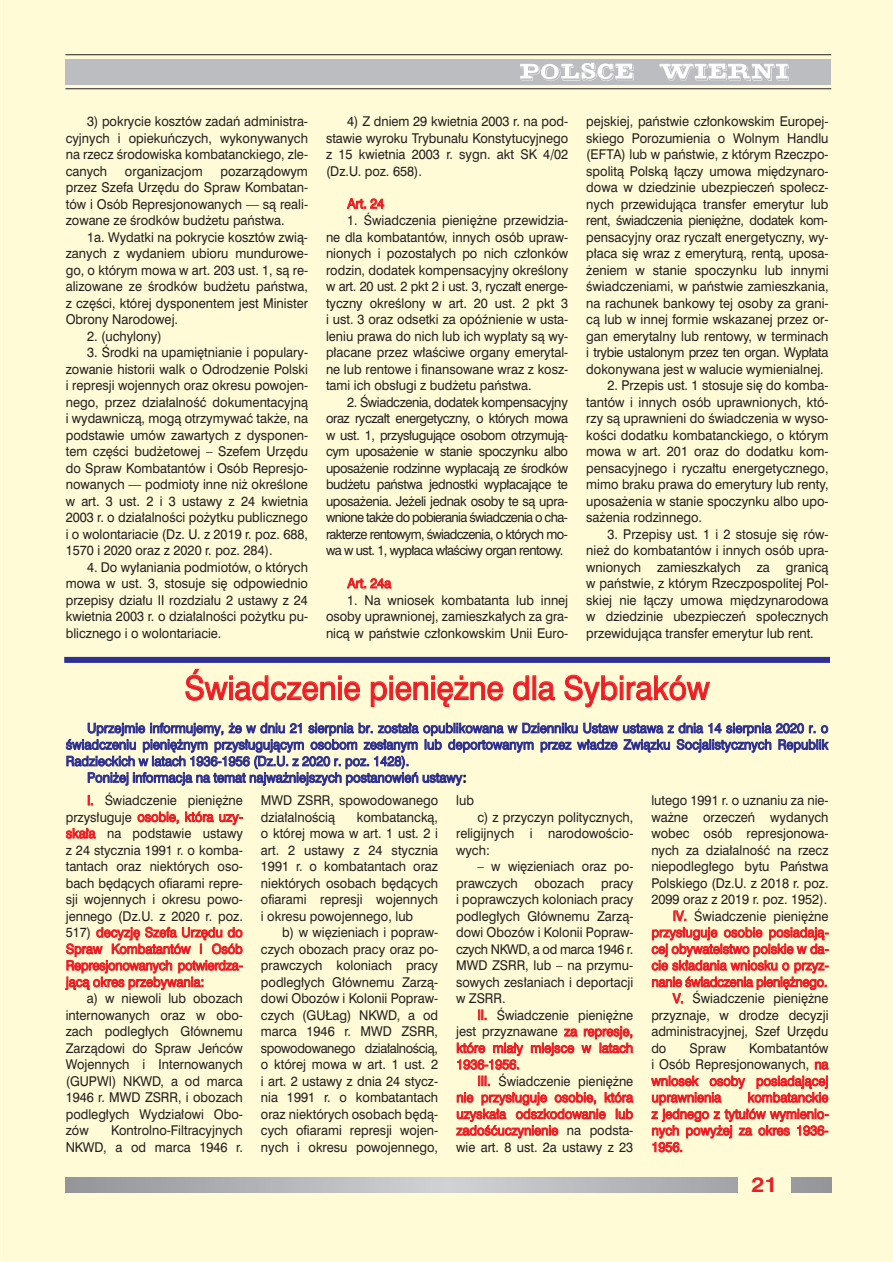
<style>
.page{position:relative;width:893px;height:1262px;background:#fff}
.page>*{position:absolute;margin:0;border:0;box-sizing:border-box;transform-origin:0 0}
.t1{font:33px "Swiss 721 PL";color:#ee1d23;scale:.95 1}
.t2{font:700 21px "Swiss 721 PL";color:#ee1d23;scale:1.1 1}
.t3{font:13.5px/16.5px "Swiss 721 PL";color:#231f20;text-align:justify;scale:.95 1}
.t4{font:13.5px/16.5px "Swiss 721 PL";color:#ee1d23;text-align:justify;scale:.95 1}
.t5{font:13.5px "Swiss 721 PL";color:#2e3092;scale:.95 1}
.t6{font:13.5px "Swiss 721 PL";letter-spacing:-.02em;color:#ee1d23;scale:.95 1}
.s1{color:#231f20}
.s2{color:#ee1d23}
</style>
<div class="page">
<div style="left:2px;top:0;width:890px;height:1261px;background:#fffbd6"></div>
<svg style="left:66px;top:1177px;width:765px;height:16px;background:#b3b4b7"></svg>
<div style="left:66px;top:59px;width:765px;height:26px;background:#bcbdc0"></div>
<svg style="left:520px;top:63px;width:113px;height:18px"></svg>
<svg style="left:659px;top:64px;width:130px;height:17px"></svg>
<hr style="left:65px;top:54px;width:766px;height:1px;background:#231f20">
<hr style="left:65px;top:88px;width:766px;height:1px;background:#231f20">
<div style="left:738px;top:1173px;width:52px;height:29px;background:#fffbd6"></div>
<hr style="left:0;top:0;width:1px;height:1261px;background:#fffbd6">
<div style="left:64px;top:657px;width:766px;height:6px;background:#2e3092"></div>
<p class="t3" style="left:66px;top:114px;width:256px;text-indent:21px">3) pokrycie kosztów zadaƒ administra&shy;cyjnych i opiekuƒczych, wykonywanych na rzecz Êrodowiska kombatanckiego, zle&shy;canych</p>
<p class="t3" style="left:66px;top:164px;width:256px;text-indent:155px">pozarzàdowym przez Szefa Urz´du do Spraw Kombatan&shy;tów i Osób Represjonowanych — sà reali&shy;zowane ze Êrodków bud˝etu paƒstwa.</p>
<p class="t3" style="left:66px;top:230px;width:256px;text-indent:21px">1a. Wydatki na pokrycie kosztów zwià&shy;zanych z wydaniem ubioru mundurowe&shy;go, o którym mowa w art. 203 ust. 1, sà re&shy;alizowane ze Êrodków bud˝etu paƒstwa, z cz´Êci, której dysponentem jest Minister Obrony Narodowej.</p>
<p class="t3" style="left:87px;top:329px;width:80px">2. (uchylony)</p>
<p class="t3" style="left:66px;top:345px;width:256px;text-indent:21px">3. Ârodki na upami´tnianie i populary&shy;zowanie historii walk o Odrodzenie Polski i represji wojennych oraz okresu powojen&shy;nego, przez dzia∏alnoÊç dokumentacyjnà i wydawniczà, mogà otrzymywaç tak˝e, na podstawie umów zawartych z dysponen&shy;tem cz´Êci bud˝etowej – Szefem Urz´du do Spraw Kombatantów i Osób Represjo&shy;nowanych — podmioty inne ni˝ okreÊlone w art. 3 ust. 2 i 3 ustawy z 24 kwietnia 2003 r. o dzia∏alnoÊci po˝ytku publicznego i o wolontariacie (Dz. U. z 2019 r. poz. 688, 1570 i 2020 oraz z 2020 r. poz. 284).</p>
<p class="t3" style="left:66px;top:560px;width:256px;text-indent:21px">4. Do wy∏aniania podmiotów, o których mowa w ust. 3, stosuje si´ odpowiednio przepisy dzia∏u II rozdzia∏u 2 ustawy z 24 kwietnia 2003 r. o dzia∏alnoÊci po˝ytku pu&shy;blicznego i o wolontariacie.</p>
<p class="t3" style="left:125px;top:164px;width:83px">organizacjom</p>
<p class="t3" style="left:326px;top:114px;width:256px;text-indent:21px">4) Z dniem 29 kwietnia 2003 r. na pod&shy;stawie wyroku Trybuna∏u Konstytucyjnego z 15 kwietnia 2003 r. sygn. akt SK 4/02 (Dz.U. poz. 658).</p>
<p class="t4" style="left:347px;top:197px;width:40px">Art. 24</p>
<p class="t3" style="left:326px;top:213px;width:256px;text-indent:21px">1. Âwiadczenia pieni´˝ne przewidzia&shy;ne dla kombatantów, innych osób upraw&shy;nionych i pozosta∏ych po nich cz∏onków rodzin, dodatek kompensacyjny okreÊlony w art. 20 ust. 2 pkt 2 i ust. 3, rycza∏t energe&shy;tyczny okreÊlony w art. 20 ust. 2 pkt 3 i ust. 3 oraz odsetki za opóênienie w usta&shy;leniu prawa do nich lub ich wyp∏aty sà wy&shy;p∏acane przez w∏aÊciwe organy emerytal&shy;ne lub rentowe i finansowane wraz z kosz&shy;tami ich obs∏ugi z bud˝etu paƒstwa.</p>
<p class="t3" style="left:326px;top:395px;width:256px;text-indent:21px">2. Âwiadczenia, dodatek kompensacyjny oraz rycza∏t energetyczny, o których mowa w ust. 1, przys∏ugujàce osobom otrzymujà&shy;cym uposa˝enie w stanie spoczynku albo uposa˝enie rodzinne wyp∏acajà ze Êrodków bud˝etu paƒstwa jednostki wyp∏acajàce te uposa˝enia. Je˝eli jednak osoby te sà upra&shy;wnione tak˝e do pobierania Êwiadczenia o cha&shy;rakterze rentowym, Êwiadczenia, o których mo&shy;wa w ust. 1, wyp∏aca w∏aÊciwy organ rentowy.</p>
<p class="t4" style="left:347px;top:576px;width:48px">Art. 24a</p>
<p class="t3" style="left:326px;top:593px;width:256px;text-indent:21px">1. Na wniosek kombatanta lub innej osoby uprawnionej, zamieszka∏ych za gra&shy;nicà w paƒstwie cz∏onkowskim Unii Euro-</p>
<p class="t3" style="left:586px;top:114px;width:256px">pejskiej, paƒstwie cz∏onkowskim Europej&shy;skiego Porozumienia o Wolnym Handlu (EFTA) lub w paƒstwie, z którym Rzeczpo&shy;spolità Polskà ∏àczy umowa mi´dzynaro&shy;dowa w dziedzinie ubezpieczeƒ spo∏ecz&shy;nych przewidujàca transfer emerytur lub rent, Êwiadczenia pieni´˝ne, dodatek kom&shy;pensacyjny oraz rycza∏t energetyczny, wy&shy;p∏aca si´ wraz z emeryturà, rentà, uposa-˝eniem w stanie spoczynku lub innymi Êwiadczeniami, w paƒstwie zamieszkania, na rachunek bankowy tej osoby za grani&shy;cà lub w innej formie wskazanej przez or&shy;gan emerytalny lub rentowy, w terminach i trybie ustalonym przez ten organ. Wyp∏ata dokonywana jest w walucie wymienialnej.</p>
<p class="t3" style="left:586px;top:378px;width:256px;text-indent:21px">2. Przepis ust. 1 stosuje si´ do komba&shy;tantów i innych osób uprawnionych, któ&shy;rzy sà uprawnieni do Êwiadczenia w wyso&shy;koÊci dodatku kombatanckiego, o którym mowa w art. 201 oraz do dodatku kom&shy;pensacyjnego i rycza∏tu energetycznego, mimo braku prawa do emerytury lub renty, uposa˝enia w stanie spoczynku albo upo&shy;sa˝enia rodzinnego.</p>
<p class="t3" style="left:586px;top:527px;width:256px;text-indent:21px">3. Przepisy ust. 1 i 2 stosuje si´ rów&shy;nie˝ do kombatantów i innych osób upra&shy;wnionych zamieszka∏ych za granicà w paƒstwie, z którym Rzeczpospolitej Pol&shy;skiej nie ∏àczy umowa mi´dzynarodowa w dziedzinie ubezpieczeƒ spo∏ecznych przewidujàca transfer emerytur lub rent.</p>
<h1 class="t1" style="left:184px;top:676px;width:554px">Âwiadczenie pieni´˝ne dla Sybiraków</h1>
<p class="t5" style="left:87px;top:723px;width:781px">Uprzejmie informujemy, ˝e w dniu 21 sierpnia br. zosta∏a opublikowana w Dzienniku Ustaw ustawa z dnia 14 sierpnia 2020 r. o</p>
<p class="t5" style="left:66px;top:739px;width:804px">Êwiadczeniu pieni´˝nym przys∏ugujàcym osobom zes∏anym lub deportowanym przez w∏adze Zwiàzku Socjalistycznych Republik</p>
<p class="t5" style="left:66px;top:756px;width:363px">Radzieckich w latach 1936-1956 (Dz.U. z 2020 r. poz. 1428).</p>
<p class="t5" style="left:87px;top:772px;width:401px">Poni˝ej informacja na temat najwa˝niejszych postanowieƒ ustawy<span class="s1">:</span></p>
<p class="t3" style="left:66px;top:793px;width:188px;text-indent:21px"><span class="s2">I.</span> Âwiadczenie pieni´˝ne przys∏uguje <span class="s2">osobie, która uzy&shy;ska∏a</span> na podstawie ustawy z 24 stycznia 1991 r. o komba&shy;tantach oraz niektórych oso&shy;bach b´dàcych ofiarami repre&shy;sji wojennych i okresu powo&shy;jennego (Dz.U. z 2020 r. poz.<br>517) <span class="s2">decyzj´ Szefa Urz´du do Spraw Kombatantów i Osób Represjonowanych potwierdza&shy;jàcà okres przebywania:</span></p>
<p class="t3" style="left:66px;top:991px;width:188px;text-indent:21px">a) w niewoli lub obozach internowanych oraz w obo&shy;zach podleg∏ych G∏ównemu Zarzàdowi do Spraw Jeƒców Wojennych i Internowanych (GUPWI) NKWD, a od marca 1946 r. MWD ZSRR, i obozach podleg∏ych Wydzia∏owi Obo&shy;zów</p>
<p class="t3" style="left:66px;top:1123px;width:188px;text-align:right">Kontrolno-Filtracyjnych<br>NKWD, a od marca 1946 r.</p>
<p class="t3" style="left:261px;top:793px;width:188px">MWD ZSRR, spowodowanego dzia∏alnoÊcià</p>
<p class="t3" style="left:261px;top:810px;width:188px;text-indent:96px">kombatanckà, o której mowa w art. 1 ust. 2 i art. 2 ustawy z 24 stycznia 1991 r. o kombatantach oraz niektórych osobach b´dàcych ofiarami represji wojennych i okresu powojennego, lub</p>
<p class="t3" style="left:261px;top:925px;width:188px;text-indent:21px">b) w wi´zieniach i popraw&shy;czych obozach pracy oraz po&shy;prawczych koloniach pracy podleg∏ych G∏ównemu Zarzà&shy;dowi Obozów i Kolonii Popraw&shy;czych (GU¸ag) NKWD, a od marca 1946 r. MWD ZSRR, spowodowanego dzia∏alnoÊcià, o której mowa w art. 1 ust. 2 i art. 2 ustawy z dnia 24 stycz&shy;nia 1991 r. o kombatantach oraz niektórych osobach b´dà&shy;cych ofiarami represji wojen&shy;nych i okresu powojennego,</p>
<p class="t3" style="left:456px;top:793px;width:20px">lub</p>
<p class="t3" style="left:456px;top:810px;width:188px;text-indent:21px">c) z przyczyn politycznych, religijnych i narodowoÊcio&shy;wych:</p>
<p class="t3" style="left:456px;top:859px;width:188px;text-indent:21px">– w wi´zieniach oraz po&shy;prawczych obozach pracy i poprawczych koloniach pracy podleg∏ych G∏ównemu Zarzà&shy;dowi Obozów i Kolonii Popraw&shy;czych NKWD, a od marca 1946 r.<br>MWD ZSRR, lub – na przymu&shy;sowych zes∏aniach i deportacji w ZSRR.</p>
<p class="t4" style="left:456px;top:1008px;width:188px;text-indent:21px">II. <span class="s1">Âwiadczenie pieni´˝ne jest przyznawane</span> za represje, które mia∏y miejsce w latach 1936-1956.</p>
<p class="t4" style="left:456px;top:1074px;width:188px;text-indent:21px">III. <span class="s1">Âwiadczenie pieni´˝ne </span>nie przys∏uguje osobie, która uzyska∏a odszkodowanie lub zadoÊçuczynienie <span class="s1">na podsta&shy;wie art. 8 ust. 2a ustawy z 23</span></p>
<p class="t3" style="left:651px;top:793px;width:188px">lutego 1991 r. o uznaniu za nie-</p>
<p class="t3" style="left:651px;top:810px;width:188px">wa˝ne orzeczeƒ wydanych</p>
<p class="t3" style="left:651px;top:826px;width:188px">wobec osób represjonowa-</p>
<p class="t3" style="left:651px;top:843px;width:188px">nych za dzia∏alnoÊç na rzecz</p>
<p class="t3" style="left:651px;top:859px;width:188px">niepodleg∏ego bytu Paƒstwa</p>
<p class="t3" style="left:651px;top:876px;width:188px">Polskiego (Dz.U. z 2018 r. poz.</p>
<p class="t3" style="left:651px;top:892px;width:186px">2099 oraz z 2019 r. poz. 1952).</p>
<p class="t3" style="left:672px;top:909px;width:165px"><span class="s2">IV.</span> Âwiadczenie pieni´˝ne</p>
<p class="t4" style="left:651px;top:925px;width:188px">przys∏uguje osobie posiadajà-</p>
<p class="t4" style="left:651px;top:942px;width:188px">cej obywatelstwo polskie w da-</p>
<p class="t4" style="left:651px;top:958px;width:188px">cie sk∏adania wniosku o przyz-</p>
<p class="t6" style="left:651px;top:977px;width:187px">nanie Êwiadczenia pieni´˝nego.</p>
<p class="t3" style="left:672px;top:991px;width:165px"><span class="s2">V.</span> Âwiadczenie pieni´˝ne</p>
<p class="t3" style="left:651px;top:1008px;width:188px">przyznaje, w drodze decyzji</p>
<p class="t3" style="left:651px;top:1024px;width:188px">administracyjnej, Szef Urz´du</p>
<p class="t3" style="left:651px;top:1041px;width:17px">do</p>
<p class="t3" style="left:689px;top:1041px;width:40px">Spraw</p>
<p class="t4" style="left:651px;top:1041px;width:188px;text-indent:98px"><span class="s1">Kombatantów i Osób Represjonowanych,</span> na wniosek osoby posiadajàcej uprawnienia</p>
<p class="t4" style="left:651px;top:1090px;width:188px;text-indent:96px">kombatanckie z jednego z tytu∏ów wymienio&shy;nych powy˝ej za okres 1936- 1956.</p>
<h2 class="t2" style="left:751px;top:1176px;width:25px">21</h2>
</div>
